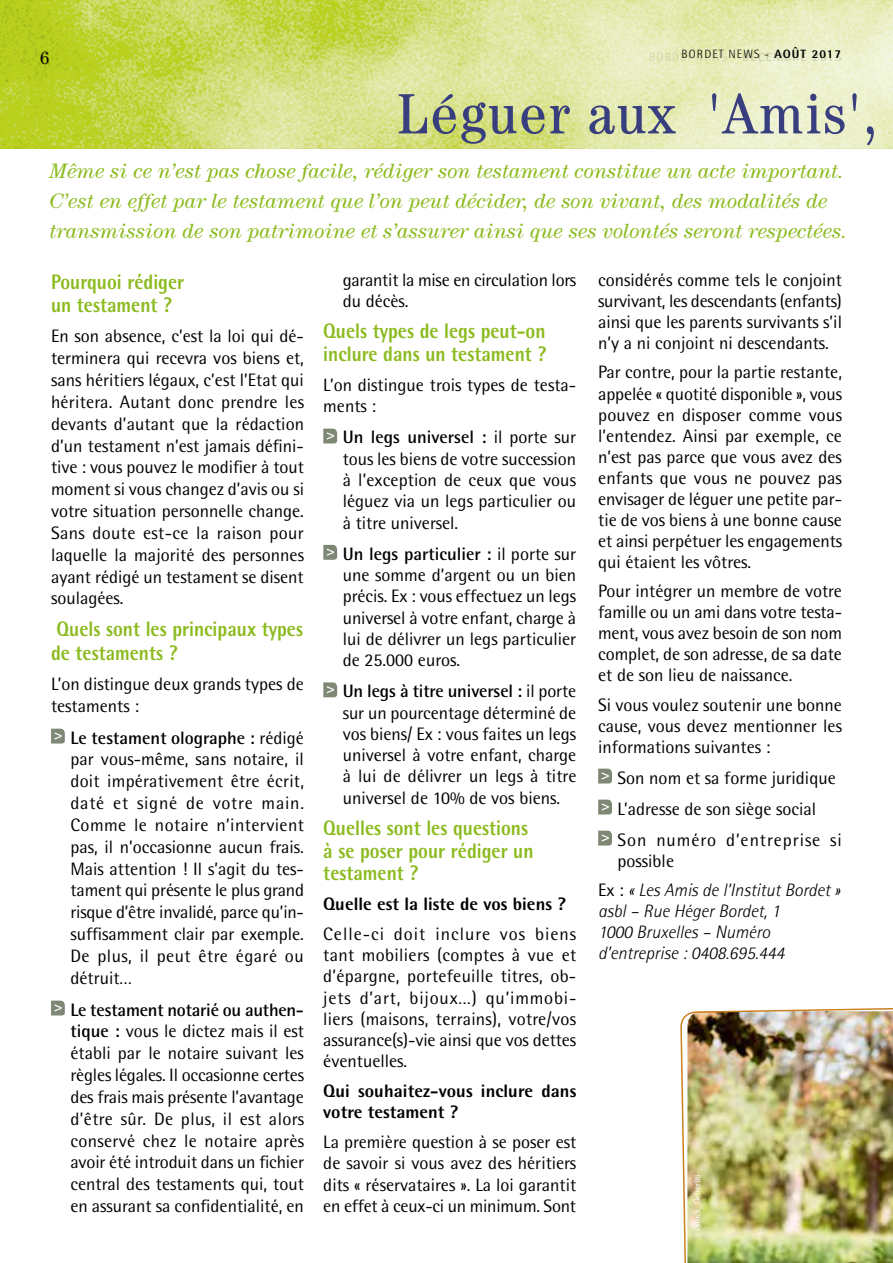
<style>
.page{position:relative;width:893px;height:1263px;background:#fff}
.page>*{position:absolute;margin:0;border:0;box-sizing:border-box;transform-origin:0 0}
.t1{font:condensed 57px "Century";letter-spacing:.03em;color:#393f7e;scale:1.08 1}
.t2{font:italic 21px/30px "Century";color:#8cbb1f}
.t3{font:800 21px/22.8px "Rotis Semi Sans";color:#8cbb1f;scale:.9 1}
.t4{font:18px/21.9px "Rotis Semi Sans";color:#000;text-align:justify}
.t5{font:italic 300 18px/21px "Rotis Semi Sans";color:#000}
.t6{font:800 18px/21.3px "Rotis Semi Sans";color:#000}
.t7{font:18px "Century";color:#000}
.t8{font:800 12px "Rotis Semi Sans";letter-spacing:.09em;color:#000}
.t9{font:300 12px "Rotis Semi Sans";letter-spacing:.09em;color:#000}
.t10{font:9px "Rotis Semi Sans";color:#fff}
.s1{font-weight:800}
.s2{font-weight:300}
.s3{font-weight:700}
.s4{font-weight:400;font-style:normal}
</style>
<div class="page">
<img style="left:0;top:0;width:893px;height:149px">
<svg style="left:51px;top:729px;width:14px;height:14px"></svg>
<svg style="left:51px;top:1000px;width:14px;height:15px"></svg>
<svg style="left:323px;top:429px;width:14px;height:14px"></svg>
<svg style="left:323px;top:545px;width:14px;height:15px"></svg>
<svg style="left:323px;top:682px;width:14px;height:15px"></svg>
<svg style="left:598px;top:769px;width:14px;height:14px"></svg>
<svg style="left:598px;top:800px;width:14px;height:14px"></svg>
<svg style="left:598px;top:831px;width:14px;height:14px"></svg>
<img style="left:680px;top:1008px;width:213px;height:255px">
<p class="t7" style="left:40px;top:47px;width:10px">6</p>
<p class="t9" style="left:682px;top:47px;width:161px">BORDET NEWS - <span class="s1">AOÛT 2017</span></p>
<p class="t8" style="left:649px;top:49px;width:194px"><span class="s2">BORDET NEWS -</span> DÉCEMBRE 2015</p>
<h1 class="t1" style="left:397px;top:80px;width:446px">Léguer aux 'Amis',</h1>
<p class="t2" style="left:50px;top:156px;width:799px">Même si ce n’est pas chose facile, rédiger son testament constitue un acte important.<br>C’est en effet par le testament que l’on peut décider, de son vivant, des modalités de transmission de son patrimoine et s’assurer ainsi que ses volontés seront respectées.</p>
<p class="t3" style="left:51px;top:270px;width:149px;line-height:23.4px">Pourquoi rédiger un testament ?</p>
<p class="t4" style="left:51px;top:325px;width:255px">En son absence, c’est la loi qui dé&shy;terminera qui recevra vos biens et, sans héritiers légaux, c’est l’Etat qui héritera. Autant donc prendre les devants d’autant que la rédaction d’un testament n’est jamais défini&shy;tive : vous pouvez le modifier à tout moment si vous changez d’avis ou si votre situation personnelle change.<br>Sans doute est-ce la raison pour laquelle la majorité des personnes ayant rédigé un testament se disent soulagées.</p>
<p class="t3" style="left:51px;top:617px;width:282px;line-height:23.4px">Quels sont les principaux types de testaments ?</p>
<p class="t4" style="left:51px;top:673px;width:254px">L’on distingue deux grands types de testaments :</p>
<p class="t4" style="left:70px;top:726px;width:235px"><span class="s3">Le testament olographe :</span> rédigé par vous-même, sans notaire, il doit impérativement être écrit, daté et signé de votre main.<br>Comme le notaire n’intervient pas, il n’occasionne aucun frais.<br>Mais attention ! Il s’agit du tes&shy;tament qui présente le plus grand risque d’être invalidé, parce qu’in&shy;suffisamment clair par exemple.<br>De plus, il peut être égaré ou détruit…</p>
<p class="t4" style="left:70px;top:998px;width:235px"><span class="s3">Le testament notarié ou authen&shy;tique :</span> vous le dictez mais il est établi par le notaire suivant les règles légales. Il occasionne certes des frais mais présente l’avantage d’être sûr. De plus, il est alors conservé chez le notaire après avoir été introduit dans un fichier central des testaments qui, tout en assurant sa confidentialité, en</p>
<p class="t4" style="left:598px;top:269px;width:245px;line-height:21px">considérés comme tels le conjoint survivant, les descendants (enfants) ainsi que les parents survivants s’il n’y a ni conjoint ni descendants.</p>
<p class="t4" style="left:598px;top:362px;width:245px;line-height:21px">Par contre, pour la partie restante, appelée « quotité disponible », vous pouvez en disposer comme vous l’entendez. Ainsi par exemple, ce n’est pas parce que vous avez des enfants que vous ne pouvez pas envisager de léguer une petite par&shy;tie de vos biens à une bonne cause et ainsi perpétuer les engagements qui étaient les vôtres.</p>
<p class="t4" style="left:598px;top:580px;width:245px;line-height:21px">Pour intégrer un membre de votre famille ou un ami dans votre testa&shy;ment, vous avez besoin de son nom complet, de son adresse, de sa date et de son lieu de naissance.</p>
<p class="t4" style="left:598px;top:694px;width:245px;line-height:21px">Si vous voulez soutenir une bonne cause, vous devez mentionner les informations suivantes :</p>
<p class="t4" style="left:618px;top:762px;width:226px;line-height:31px;text-align:left">Son nom et sa forme juridique<br>L’adresse de son siège social<br>Son numéro d’entreprise si</p>
<p class="t5" style="left:598px;top:845px;width:243px;line-height:29.5px;text-indent:19px"><span class="s4">possible<br>Ex :</span> « Les Amis de l’Institut Bordet »</p>
<p class="t5" style="left:598px;top:900px;width:188px">asbl – Rue Héger Bordet, 1<br>1000 Bruxelles – Numéro d’entreprise : 0408.695.444</p>
<p class="t4" style="left:343px;top:269px;width:235px;line-height:21.3px">garantit la mise en circulation lors du décès.</p>
<p class="t3" style="left:323px;top:319px;width:249px">Quels types de legs peut-on inclure dans un testament ?</p>
<p class="t4" style="left:323px;top:374px;width:254px;line-height:21.3px">L’on distingue trois types de testa&shy;ments :</p>
<p class="t4" style="left:343px;top:427px;width:235px;line-height:21.3px"><span class="s3">Un legs universel :</span> il porte sur tous les biens de votre succession à l’exception de ceux que vous léguez via un legs particulier ou à titre universel.</p>
<p class="t4" style="left:343px;top:543px;width:235px;line-height:21.3px"><span class="s3">Un legs particulier :</span> il porte sur une somme d’argent ou un bien précis. Ex : vous effectuez un legs universel à votre enfant, charge à lui de délivrer un legs particulier de 25.000 euros.</p>
<p class="t4" style="left:343px;top:680px;width:235px;line-height:21.3px"><span class="s3">Un legs à titre universel :</span> il porte sur un pourcentage déterminé de vos biens/ Ex : vous faites un legs universel à votre enfant, charge à lui de délivrer un legs à titre universel de 10% de vos biens.</p>
<p class="t3" style="left:323px;top:816px;width:235px">Quelles sont les questions à se poser pour rédiger un testament ?</p>
<p class="t6" style="left:323px;top:893px;width:244px">Quelle est la liste de vos biens ?</p>
<p class="t4" style="left:323px;top:923px;width:255px;line-height:21.3px">Celle-ci doit inclure vos biens tant mobiliers (comptes à vue et d’épargne, portefeuille titres, ob&shy;jets d’art, bijoux…) qu’immobi&shy;liers (maisons, terrains), votre/vos assurance(s)-vie ainsi que vos dettes éventuelles.</p>
<p class="t6" style="left:323px;top:1080px;width:255px">Qui souhaitez-vous inclure dans votre testament ?</p>
<p class="t4" style="left:323px;top:1131px;width:254px;line-height:21.3px">La première question à se poser est de savoir si vous avez des héritiers dits « réservataires ». La loi garantit en effet à ceux-ci un minimum. Sont</p>
<p class="t10" style="left:692px;top:1237px;width:65px;rotate:-90deg">© iStock_Geber86</p>
</div>
